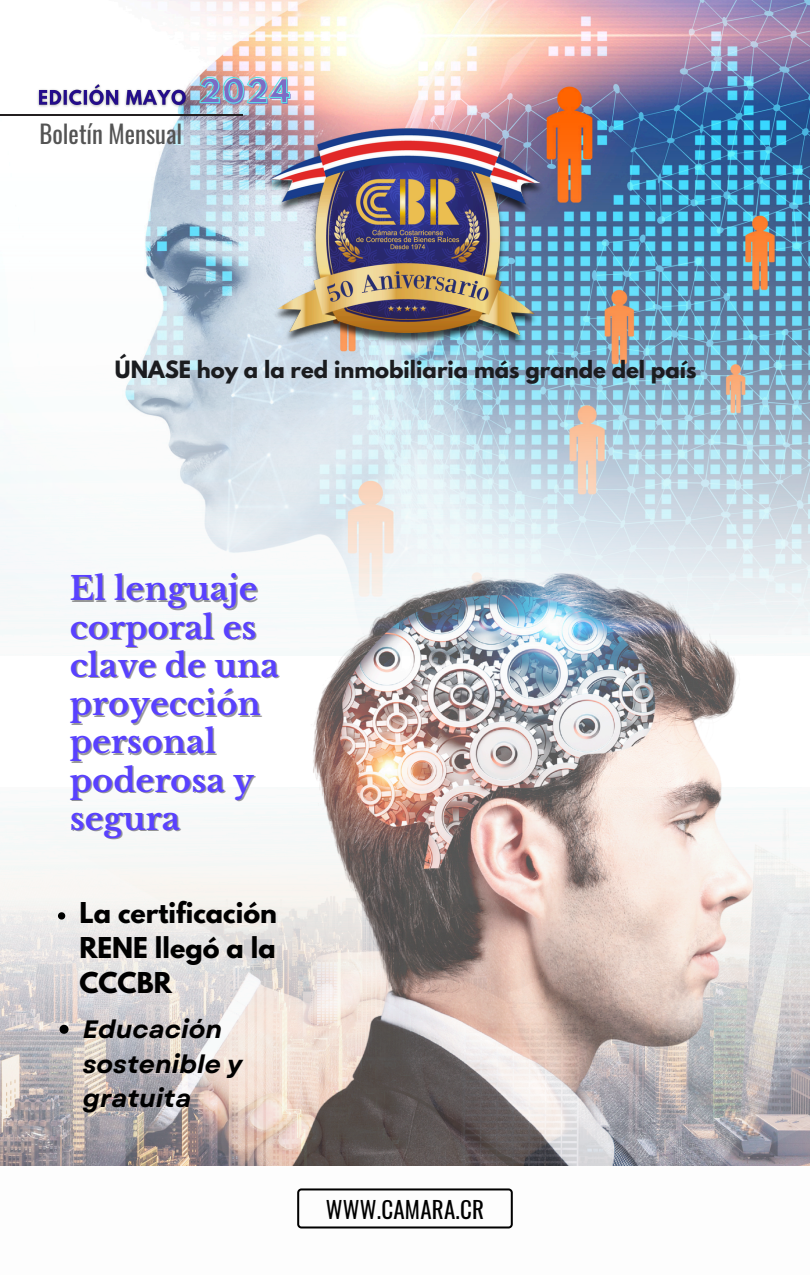
<style>
.page{position:relative;width:810px;height:1275px;background:#fff}
.page>*{position:absolute;margin:0;border:0;box-sizing:border-box;transform-origin:0 0}
.t1{font:700 32px "Libre Baskerville";color:#5941ff}
.t2{font:700 29.9px "League Spartan";color:#7c6cc5}
.t3{font:700 25.4px/35.4px "League Spartan";color:#000;text-align:justify}
.t4{font:italic 700 25.1px/34.5px "Garet";color:#000}
.t5{font:24.7px "Oswald";color:#545454}
.t6{font:23px "Oswald";letter-spacing:.01em;color:#000}
.t7{font:700 21.1px "League Spartan";color:#1b1c1f}
</style>
<div class="page">
<img style="left:0;top:0;width:810px;height:119px">
<img style="left:0;top:119px;width:810px;height:516px">
<img style="left:251px;top:80px;width:307px;height:307px">
<img style="left:0;top:808px;width:188px;height:358px">
<svg style="left:58px;top:912px;width:7px;height:8px"></svg>
<img style="left:188px;top:571px;width:622px;height:595px">
<svg style="left:297px;top:1188px;width:216px;height:41px"></svg>
<hr style="left:0;top:114px;width:243px;height:1px;background:#231f20">
<svg style="left:60px;top:1025px;width:9px;height:9px"></svg>
<img style="left:34px;top:79px;width:157px;height:32px">
<img style="left:199px;top:76px;width:92px;height:28px">
<p class="t5" style="left:40px;top:114px;width:144px">Boletín Mensual</p>
<p class="t2" style="left:200px;top:77px;width:93px">2024</p>
<p class="t7" style="left:115px;top:359px;width:583px">ÚNASE hoy a la red inmobiliaria más grande del país</p>
<h5 class="t1" style="left:70px;top:569px;width:189px">El lenguaje</h5>
<h2 class="t1" style="left:70px;top:608px;width:188px">corporal es</h2>
<p class="t1" style="left:70px;top:646px;width:210px">clave de una</p>
<h3 class="t1" style="left:70px;top:684px;width:193px">proyección</h3>
<p class="t1" style="left:70px;top:722px;width:148px">personal</p>
<p class="t1" style="left:70px;top:761px;width:186px">poderosa y</p>
<p class="t1" style="left:70px;top:799px;width:112px">segura</p>
<h4 class="t3" style="left:79px;top:898px;width:199px">La certificación RENE llegó a la CCCBR</h4>
<p class="t4" style="left:83px;top:1012px;width:161px">Educación sostenible y gratuita</p>
<p class="t6" style="left:326px;top:1192px;width:160px">WWW.CAMARA.CR</p>
</div>
